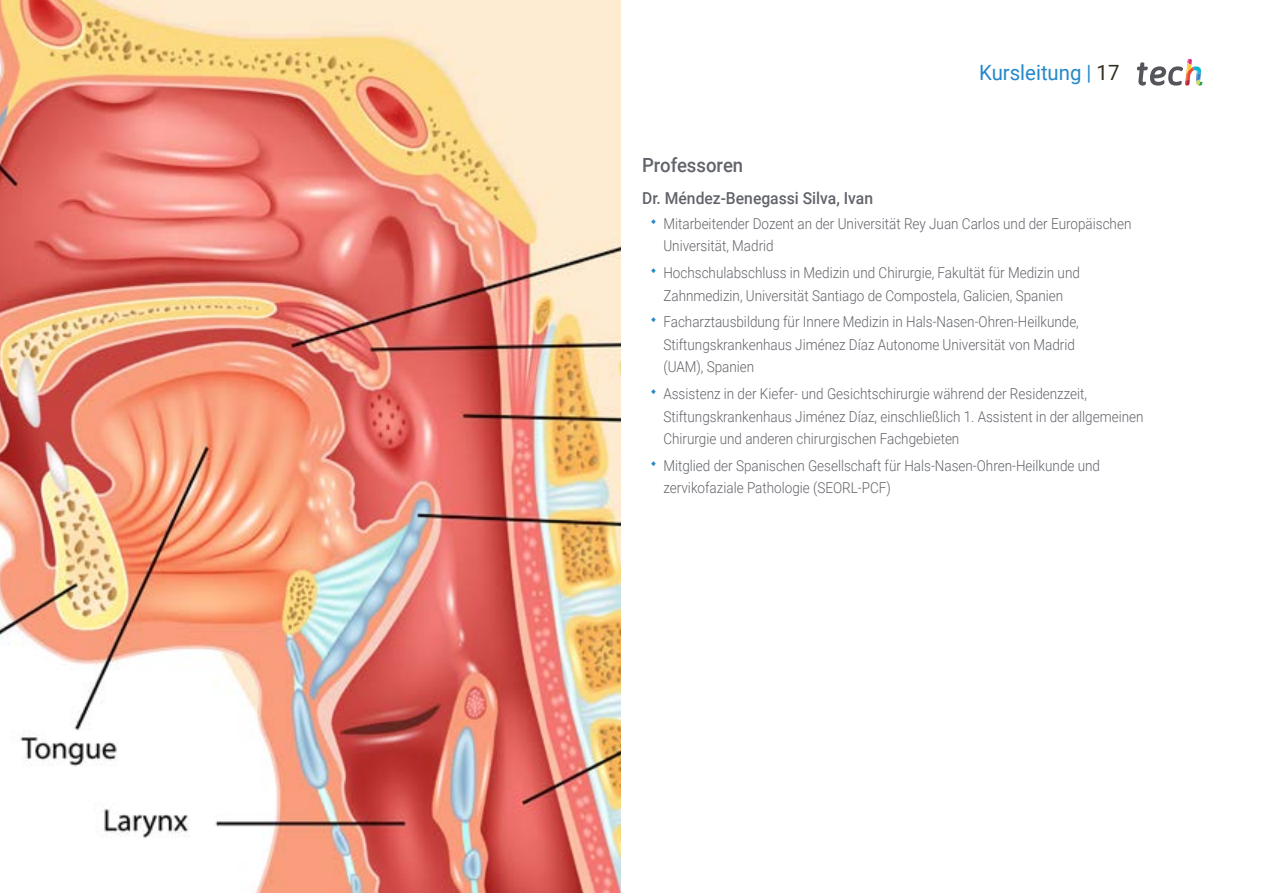
<style>
.page{position:relative;width:1263px;height:893px;background:#fff}
.page>*{position:absolute;margin:0;border:0;box-sizing:border-box;transform-origin:0 0}
.t1{font:21px "Roboto";color:#2488c9}
.t2{font:500 19.5px "Roboto";color:#61646a;scale:.95 1}
.t3{font:500 16.5px "Roboto";color:#61646a;scale:.95 1}
.t4{font:300 15px/22.5px "Roboto";color:#61646a;scale:.9 1}
.s1{color:#312e20}
</style>
<div class="page">
<img style="left:0;top:0;width:621px;height:893px">
<svg style="left:1137px;top:59px;width:65px;height:27px"></svg>
<h1 class="t1" style="left:979px;top:57px;width:142px">Kursleitung | <span class="s1">17</span></h1>
<h2 class="t2" style="left:642px;top:152px;width:108px">Professoren</h2>
<p class="t3" style="left:642px;top:187px;width:245px">Dr. Méndez-Benegassi Silva, Ivan</p>
<p class="t4" style="left:663px;top:212px;width:521px">Mitarbeitender Dozent an der Universität Rey Juan Carlos und der Europäischen<br>Universität, Madrid</p>
<p class="t4" style="left:663px;top:261px;width:464px">Hochschulabschluss in Medizin und Chirurgie, Fakultät für Medizin und<br>Zahnmedizin, Universität Santiago de Compostela, Galicien, Spanien</p>
<p class="t4" style="left:663px;top:310px;width:463px">Facharztausbildung für Innere Medizin in Hals-Nasen-Ohren-Heilkunde,<br>Stiftungskrankenhaus Jiménez Díaz Autonome Universität von Madrid (UAM), Spanien</p>
<p class="t4" style="left:663px;top:382px;width:535px">Assistenz in der Kiefer- und Gesichtschirurgie während der Residenzzeit,<br>Stiftungskrankenhaus Jiménez Díaz, einschließlich 1. Assistent in der allgemeinen<br>Chirurgie und anderen chirurgischen Fachgebieten</p>
<p class="t4" style="left:663px;top:454px;width:487px">Mitglied der Spanischen Gesellschaft für Hals-Nasen-Ohren-Heilkunde und zervikofaziale Pathologie (SEORL-PCF)</p>
</div>
